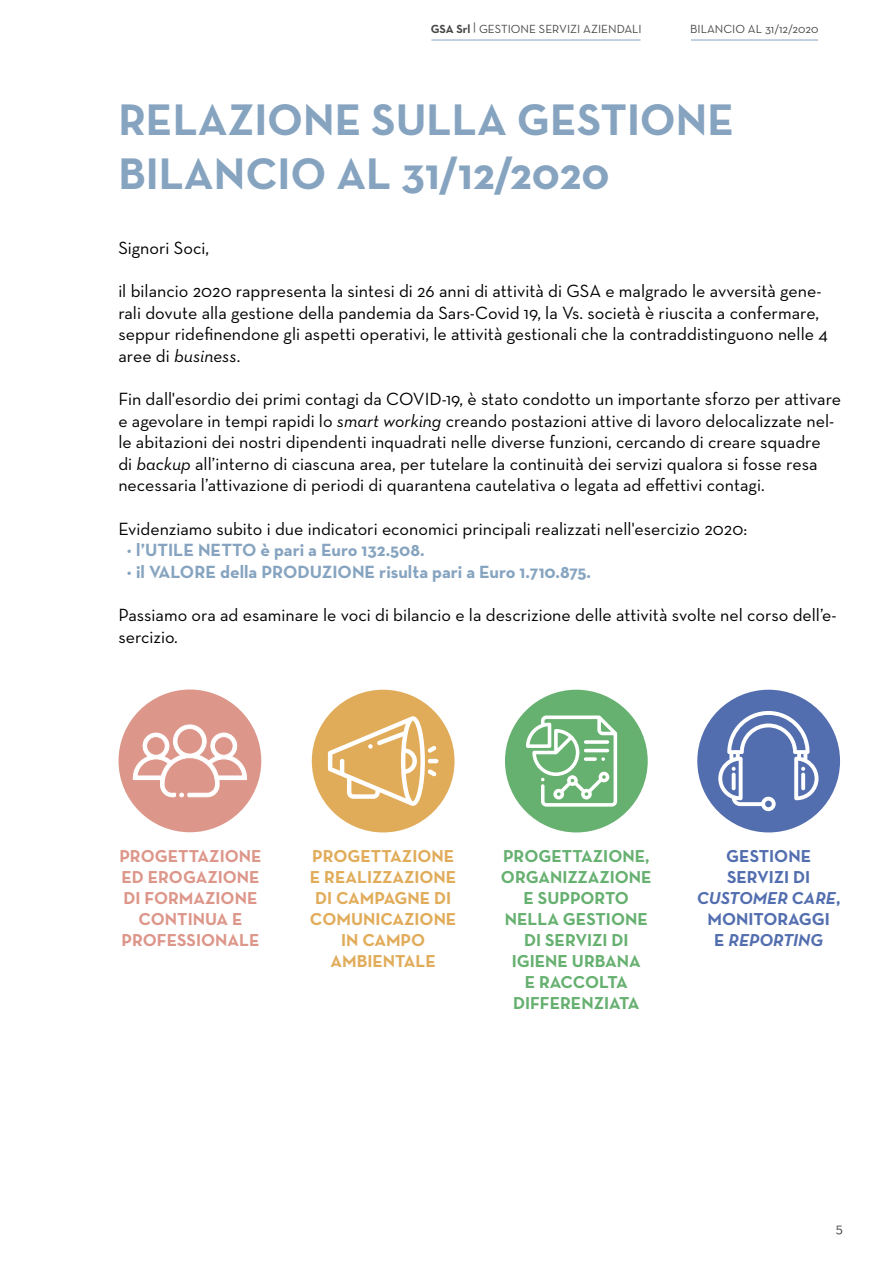
<style>
.page{position:relative;width:893px;height:1263px;background:#fff}
.page>*{position:absolute;margin:0;border:0;box-sizing:border-box;transform-origin:0 0}
.t1{font:700 45px/54px "Neutra Text";color:#86a4c0}
.t2{font:18px/21.6px "Neutra Text";color:#000}
.t3{font:700 18px "Neutra Text";color:#86a4c0}
.t4{font:700 17.55px/21.1px "Neutra Text";color:#66b070;text-align:center}
.t5{font:700 17.55px/21.1px "Neutra Text";color:#e1ac5a;text-align:center}
.t6{font:700 17.55px/21.1px "Neutra Text";color:#dd968a;text-align:center}
.t7{font:700 17.55px/21.1px "Neutra Text";color:#536eaf;text-align:center}
.t8{font:14.55px "Neutra Text";color:#484848}
.t9{font:12px "Neutra Text";color:#484848}
.s1{font-weight:700}
.s2{font-style:italic}
.s3{font-weight:400}
</style>
<div class="page">
<hr style="left:432px;top:40px;width:208px;height:1px;background:#86a4c0">
<hr style="left:691px;top:40px;width:127px;height:1px;background:#86a4c0">
<div style="left:312px;top:690px;width:143px;height:142px;background:#e1ac5a;border-radius:50%"></div>
<hr style="left:428px;top:759px;width:10px;height:4px;background:#fff;border-radius:2px">
<svg style="left:328px;top:716px;width:109px;height:90px"></svg>
<div style="left:697px;top:690px;width:143px;height:142px;background:#536eaf;border-radius:50%"></div>
<svg style="left:718px;top:711px;width:100px;height:100px"></svg>
<div style="left:505px;top:690px;width:143px;height:142px;background:#66b070;border-radius:50%"></div>
<svg style="left:526px;top:715px;width:91px;height:92px"></svg>
<svg style="left:584px;top:740px;width:25px;height:4px"></svg>
<hr style="left:584px;top:749px;width:25px;height:3px;background:#fff;border-radius:2px">
<div style="left:119px;top:689px;width:142px;height:143px;background:#dd968a;border-radius:50%"></div>
<svg style="left:133px;top:724px;width:114px;height:74px"></svg>
<p class="t9" style="left:431px;top:21px;width:213px"><span class="s1">GSA Srl</span> | GESTIONE SERVIZI AZIENDALI</p>
<p class="t9" style="left:690px;top:21px;width:130px">BILANCIO AL 31/12/2020</p>
<h1 class="t1" style="left:118px;top:92px;width:617px">RELAZIONE SULLA GESTIONE<br>BILANCIO AL 31/12/2020</h1>
<p class="t2" style="left:118px;top:237px;width:92px">Signori Soci,</p>
<p class="t2" style="left:118px;top:280px;width:711px">il bilancio 2020 rappresenta la sintesi di 26 anni di attività di GSA e malgrado le avversità gene&shy;rali dovute alla gestione della pandemia da Sars-Covid 19, la Vs. società è riuscita a confermare, seppur ridefinendone gli aspetti operativi, le attività gestionali che la contraddistinguono nelle 4 aree di <span class="s2">business</span>.</p>
<p class="t2" style="left:118px;top:388px;width:724px">Fin dall'esordio dei primi contagi da COVID-19, è stato condotto un importante sforzo per attivare e agevolare in tempi rapidi lo <span class="s2">smart working</span> creando postazioni attive di lavoro delocalizzate nel&shy;le abitazioni dei nostri dipendenti inquadrati nelle diverse funzioni, cercando di creare squadre<br>di <span class="s2">backup</span> all’interno di ciascuna area, per tutelare la continuità dei servizi qualora si fosse resa necessaria l’attivazione di periodi di quarantena cautelativa o legata ad effettivi contagi.</p>
<p class="t2" style="left:118px;top:517px;width:630px">Evidenziamo subito i due indicatori economici principali realizzati nell'esercizio 2020:</p>
<p class="t3" style="left:127px;top:539px;width:299px"><span class="s3">•</span> l’UTILE NETTO è pari a Euro 132.508.</p>
<p class="t3" style="left:127px;top:560px;width:466px"><span class="s3">•</span> il VALORE della PRODUZIONE risulta pari a Euro 1.710.875.</p>
<p class="t2" style="left:118px;top:604px;width:720px">Passiamo ora ad esaminare le voci di bilancio e la descrizione delle attività svolte nel corso dell’e&shy;sercizio.</p>
<p class="t6" style="left:119px;top:845px;width:144px">PROGETTAZIONE<br>ED EROGAZIONE<br>DI FORMAZIONE<br>CONTINUA E<br>PROFESSIONALE</p>
<p class="t5" style="left:310px;top:845px;width:148px">PROGETTAZIONE<br>E REALIZZAZIONE<br>DI CAMPAGNE DI<br>COMUNICAZIONE<br>IN CAMPO<br>AMBIENTALE</p>
<p class="t4" style="left:501px;top:845px;width:152px">PROGETTAZIONE,<br>ORGANIZZAZIONE<br>E SUPPORTO<br>NELLA GESTIONE<br>DI SERVIZI DI<br>IGIENE URBANA<br>E RACCOLTA<br>DIFFERENZIATA</p>
<p class="t7" style="left:697px;top:845px;width:145px">GESTIONE<br>SERVIZI DI<br><span class="s2">CUSTOMER CARE</span>,<br>MONITORAGGI<br>E <span class="s2">REPORTING</span></p>
<p class="t8" style="left:836px;top:1219px;width:9px">5</p>
</div>
